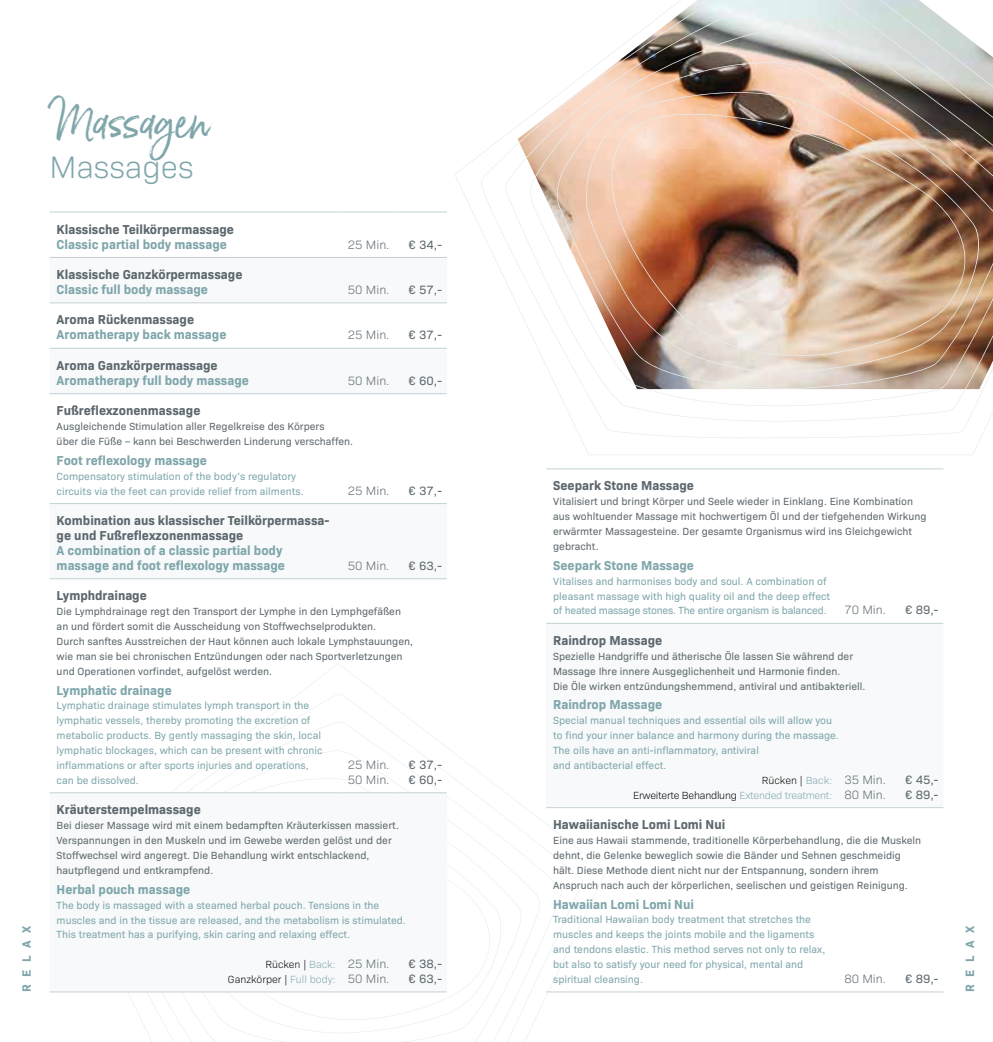
<style>
.page{position:relative;width:993px;height:1042px;background:#fff}
.page>*{position:absolute;margin:0;border:0;box-sizing:border-box;transform-origin:0 0}
.t1{font:45.5px "Born Ready";color:#7fa6ab}
.t2{font:300 31.5px "Bio Sans";color:#7fa6ab}
.t3{font:700 13.12px/14.9px "Bio Sans";color:#5d686e}
.t4{font:700 13.12px/14.9px "Bio Sans";color:#7fa6ab}
.t5{font:300 12.25px/14.9px "Bio Sans";color:#5d686e}
.t6{font:12.25px/14.9px "Bio Sans";color:#5d686e}
.t7{font:700 12.25px "Bio Sans";letter-spacing:.62em;color:#7fa6ab}
.t8{font:10.5px/14.9px "Bio Sans";color:#5d686e}
.t9{font:10.5px/14.9px "Bio Sans";color:#7fa6ab}
.t10{font:300 10.5px/14.9px "Bio Sans";letter-spacing:-.005em;color:#000;text-align:right}
.s1{color:#7fa6ab}
</style>
<div class="page">
<img style="left:479px;top:0;width:513px;height:439px">
<svg style="left:90px;top:747px;width:494px;height:295px"></svg>
<svg style="left:546px;top:747px;width:38px;height:60px"></svg>
<hr style="left:546px;top:991px;width:292px;height:1px;background:#c3d1d4">
<hr style="left:838px;top:991px;width:52px;height:1px;background:#c3d1d4">
<hr style="left:890px;top:991px;width:53px;height:1px;background:#c3d1d4">
<hr style="left:546px;top:468px;width:292px;height:1px;background:#c3d1d4">
<hr style="left:838px;top:468px;width:52px;height:1px;background:#c3d1d4">
<hr style="left:890px;top:468px;width:53px;height:1px;background:#c3d1d4">
<hr style="left:546px;top:623px;width:292px;height:1px;background:#c3d1d4">
<hr style="left:838px;top:623px;width:52px;height:1px;background:#c3d1d4">
<hr style="left:890px;top:623px;width:53px;height:1px;background:#c3d1d4">
<hr style="left:546px;top:807px;width:292px;height:1px;background:#c3d1d4">
<hr style="left:838px;top:807px;width:52px;height:1px;background:#c3d1d4">
<hr style="left:890px;top:807px;width:53px;height:1px;background:#c3d1d4">
<svg style="left:50px;top:303px;width:396px;height:688px"></svg>
<hr style="left:50px;top:212px;width:292px;height:1px;background:#c3d1d4">
<hr style="left:342px;top:212px;width:52px;height:1px;background:#c3d1d4">
<hr style="left:394px;top:212px;width:52px;height:1px;background:#c3d1d4">
<hr style="left:50px;top:257px;width:292px;height:1px;background:#c3d1d4">
<hr style="left:342px;top:257px;width:52px;height:1px;background:#c3d1d4">
<hr style="left:394px;top:257px;width:52px;height:1px;background:#c3d1d4">
<hr style="left:50px;top:302px;width:292px;height:1px;background:#c3d1d4">
<hr style="left:342px;top:302px;width:52px;height:1px;background:#c3d1d4">
<hr style="left:394px;top:302px;width:52px;height:1px;background:#c3d1d4">
<hr style="left:50px;top:348px;width:292px;height:1px;background:#c3d1d4">
<hr style="left:342px;top:348px;width:52px;height:1px;background:#c3d1d4">
<hr style="left:394px;top:348px;width:52px;height:1px;background:#c3d1d4">
<hr style="left:50px;top:393px;width:292px;height:1px;background:#c3d1d4">
<hr style="left:50px;top:503px;width:292px;height:1px;background:#c3d1d4">
<hr style="left:342px;top:393px;width:52px;height:1px;background:#c3d1d4">
<hr style="left:342px;top:503px;width:52px;height:1px;background:#c3d1d4">
<hr style="left:394px;top:393px;width:52px;height:1px;background:#c3d1d4">
<hr style="left:394px;top:503px;width:52px;height:1px;background:#c3d1d4">
<hr style="left:50px;top:578px;width:292px;height:1px;background:#c3d1d4">
<hr style="left:342px;top:578px;width:52px;height:1px;background:#c3d1d4">
<hr style="left:394px;top:578px;width:52px;height:1px;background:#c3d1d4">
<hr style="left:50px;top:792px;width:292px;height:1px;background:#c3d1d4">
<hr style="left:342px;top:792px;width:52px;height:1px;background:#c3d1d4">
<hr style="left:394px;top:792px;width:52px;height:1px;background:#c3d1d4">
<hr style="left:50px;top:991px;width:292px;height:1px;background:#c3d1d4">
<hr style="left:342px;top:991px;width:52px;height:1px;background:#c3d1d4">
<hr style="left:394px;top:991px;width:52px;height:1px;background:#c3d1d4">
<h1 class="t1" style="left:50px;top:94px;width:162px">Massagen</h1>
<h2 class="t2" style="left:50px;top:144px;width:145px">Massages</h2>
<p class="t3" style="left:57px;top:221px;width:179px">Klassische Teilkörpermassage</p>
<p class="t4" style="left:57px;top:235px;width:172px">Classic partial body massage</p>
<p class="t5" style="left:348px;top:236px;width:43px">25 Min.</p>
<p class="t6" style="left:408px;top:236px;width:35px">€ 34,-</p>
<p class="t3" style="left:57px;top:266px;width:187px">Klassische Ganzkörpermassage</p>
<p class="t4" style="left:57px;top:281px;width:153px">Classic full body massage</p>
<p class="t5" style="left:348px;top:281px;width:43px">50 Min.</p>
<p class="t6" style="left:408px;top:281px;width:35px">€ 57,-</p>
<p class="t3" style="left:57px;top:311px;width:139px">Aroma Rückenmassage</p>
<p class="t4" style="left:57px;top:326px;width:171px">Aromatherapy back massage</p>
<p class="t5" style="left:348px;top:327px;width:43px">25 Min.</p>
<p class="t6" style="left:408px;top:327px;width:35px">€ 37,-</p>
<p class="t3" style="left:57px;top:357px;width:162px">Aroma Ganzkörpermassage</p>
<p class="t4" style="left:57px;top:372px;width:194px">Aromatherapy full body massage</p>
<p class="t5" style="left:348px;top:372px;width:43px">50 Min.</p>
<p class="t6" style="left:408px;top:372px;width:35px">€ 60,-</p>
<p class="t3" style="left:57px;top:402px;width:145px">Fußreflexzonenmassage</p>
<p class="t8" style="left:57px;top:418px;width:298px">Ausgleichende Stimulation aller Regelkreise des Körpers<br>über die Füße – kann bei Beschwerden Linderung verschaffen.</p>
<p class="t4" style="left:57px;top:452px;width:152px">Foot reflexology massage</p>
<p class="t9" style="left:57px;top:468px;width:248px">Compensatory stimulation of the body’s regulatory circuits via the feet can provide relief from ailments.</p>
<p class="t5" style="left:348px;top:482px;width:43px">25 Min.</p>
<p class="t6" style="left:408px;top:482px;width:35px">€ 37,-</p>
<p class="t3" style="left:57px;top:512px;width:274px">Kombination aus klassischer Teilkörpermassa&shy;ge und Fußreflexzonenmassage</p>
<p class="t4" style="left:57px;top:542px;width:230px">A combination of a classic partial body massage and foot reflexology massage</p>
<p class="t5" style="left:348px;top:557px;width:43px">50 Min.</p>
<p class="t6" style="left:408px;top:557px;width:35px">€ 63,-</p>
<p class="t3" style="left:57px;top:587px;width:92px">Lymphdrainage</p>
<p class="t8" style="left:57px;top:603px;width:358px">Die Lymphdrainage regt den Transport der Lymphe in den Lymphgefäßen an und fördert somit die Ausscheidung von Stoffwechselprodukten.<br>Durch sanftes Ausstreichen der Haut können auch lokale Lymphstauungen, wie man sie bei chronischen Entzündungen oder nach Sportverletzungen und Operationen vorfindet, aufgelöst werden.</p>
<p class="t4" style="left:57px;top:681px;width:117px">Lymphatic drainage</p>
<p class="t9" style="left:57px;top:697px;width:267px">Lymphatic drainage stimulates lymph transport in the lymphatic vessels, thereby promoting the excretion of metabolic products. By gently massaging the skin, local lymphatic blockages, which can be present with chronic inflammations or after sports injuries and operations, can be dissolved.</p>
<p class="t5" style="left:348px;top:756px;width:43px">25 Min.<br>50 Min.</p>
<p class="t6" style="left:408px;top:756px;width:35px">€ 37,- € 60,-</p>
<p class="t3" style="left:553px;top:477px;width:142px">Seepark Stone Massage</p>
<p class="t8" style="left:553px;top:493px;width:375px">Vitalisiert und bringt Körper und Seele wieder in Einklang. Eine Kombination aus wohltuender Massage mit hochwertigem Öl und der tiefgehenden Wirkung erwärmter Massagesteine. Der gesamte Organismus wird ins Gleichgewicht gebracht.</p>
<p class="t4" style="left:553px;top:557px;width:142px">Seepark Stone Massage</p>
<p class="t9" style="left:553px;top:573px;width:278px">Vitalises and harmonises body and soul. A combination of pleasant massage with high quality oil and the deep effect of heated massage stones. The entire organism is balanced.</p>
<p class="t5" style="left:844px;top:602px;width:43px">70 Min.</p>
<p class="t6" style="left:904px;top:602px;width:35px">€ 89,-</p>
<p class="t3" style="left:553px;top:632px;width:111px">Raindrop Massage</p>
<p class="t8" style="left:553px;top:648px;width:314px">Spezielle Handgriffe und ätherische Öle lassen Sie während der<br>Massage Ihre innere Ausgeglichenheit und Harmonie finden.<br>Die Öle wirken entzündungshemmend, antiviral und antibakteriell.</p>
<p class="t4" style="left:553px;top:696px;width:111px">Raindrop Massage</p>
<p class="t9" style="left:553px;top:712px;width:280px">Special manual techniques and essential oils will allow you</p>
<p class="t9" style="left:553px;top:727px;width:287px">to find your inner balance and harmony during the massage.</p>
<p class="t9" style="left:553px;top:742px;width:207px">The oils have an anti-inflammatory, antiviral</p>
<p class="t9" style="left:553px;top:757px;width:115px">and antibacterial effect.</p>
<p class="t10" style="left:761px;top:772px;width:72px">Rücken | <span class="s1">Back:</span></p>
<p class="t10" style="left:633px;top:787px;width:200px">Erweiterte Behandlung <span class="s1">Extended treatment:</span></p>
<p class="t5" style="left:844px;top:771px;width:43px">35 Min.<br>80 Min.</p>
<p class="t6" style="left:904px;top:771px;width:35px">€ 45,- € 89,-</p>
<p class="t3" style="left:57px;top:801px;width:146px">Kräuterstempelmassage</p>
<p class="t8" style="left:57px;top:817px;width:343px">Bei dieser Massage wird mit einem bedampften Kräuterkissen massiert.<br>Verspannungen in den Muskeln und im Gewebe werden gelöst und der Stoffwechsel wird angeregt. Die Behandlung wirkt entschlackend, hautpflegend und entkrampfend.</p>
<p class="t4" style="left:57px;top:880px;width:135px">Herbal pouch massage</p>
<p class="t9" style="left:57px;top:896px;width:350px">The body is massaged with a steamed herbal pouch. Tensions in the muscles and in the tissue are released, and the metabolism is stimulated.<br>This treatment has a purifying, skin caring and relaxing effect.</p>
<p class="t10" style="left:228px;top:956px;width:109px">Rücken | <span class="s1">Back:<br></span>Ganzkörper | <span class="s1">Full body:</span></p>
<p class="t5" style="left:348px;top:955px;width:43px">25 Min.<br>50 Min.</p>
<p class="t6" style="left:408px;top:955px;width:35px">€ 38,- € 63,-</p>
<p class="t3" style="left:553px;top:816px;width:174px">Hawaiianische Lomi Lomi Nui</p>
<p class="t8" style="left:553px;top:832px;width:369px">Eine aus Hawaii stammende, traditionelle Körperbehandlung, die die Muskeln dehnt, die Gelenke beweglich sowie die Bänder und Sehnen geschmeidig hält. Diese Methode dient nicht nur der Entspannung, sondern ihrem Anspruch nach auch der körperlichen, seelischen und geistigen Reinigung.</p>
<p class="t4" style="left:553px;top:895px;width:142px">Hawaiian Lomi Lomi Nui</p>
<p class="t9" style="left:553px;top:911px;width:274px">Traditional Hawaiian body treatment that stretches the muscles and keeps the joints mobile and the ligaments and tendons elastic. This method serves not only to relax, but also to satisfy your need for physical, mental and spiritual cleansing.</p>
<p class="t7" style="left:17px;top:992px;width:68px;rotate:-90deg">RELAX</p>
<p class="t7" style="left:960px;top:992px;width:68px;rotate:-90deg">RELAX</p>
<p class="t5" style="left:844px;top:970px;width:43px">80 Min.</p>
<p class="t6" style="left:904px;top:970px;width:35px">€ 89,-</p>
</div>
